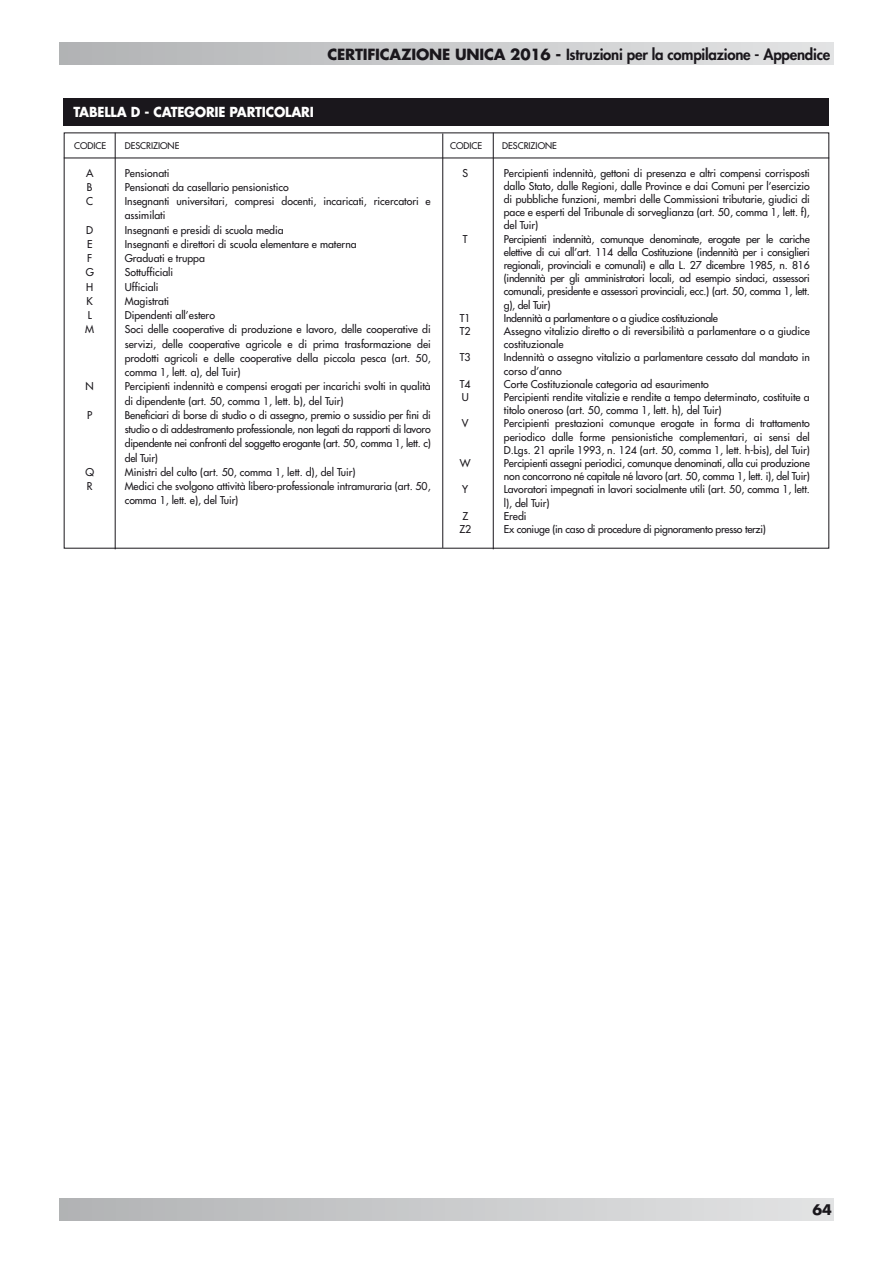
<style>
.page{position:relative;width:893px;height:1263px;background:#fff}
.page>*{position:absolute;margin:0;border:0;box-sizing:border-box;transform-origin:0 0}
.t1{font:800 15px "Futura";letter-spacing:-.015em;color:#1a171c}
.t2{font:700 14.25px "Futura";color:#1a171c}
.t3{font:700 13.5px "Futura";letter-spacing:-.015em;color:#fff;scale:.95 1}
.t4{font:10.5px/14.2px "Futura";letter-spacing:-.005em;color:#1a171c}
.t5{font:9px "Futura";color:#1a171c}
.s1{font-weight:700}
</style>
<div class="page">
<div style="left:60px;top:1198px;width:773px;height:22px;background:linear-gradient(to right,#b1b3b5,#e3e3e4)"></div>
<div style="left:60px;top:43px;width:773px;height:22px;background:linear-gradient(to right,#b1b3b5,#e3e3e4)"></div>
<div style="left:64px;top:98px;width:765px;height:27px;background:#1a171c"></div>
<hr style="left:115px;top:133px;width:1px;height:416px;background:#1a171c">
<hr style="left:493px;top:133px;width:1px;height:416px;background:#1a171c">
<hr style="left:442px;top:133px;width:1px;height:415px;background:#1a171c">
<hr style="left:64px;top:158px;width:765px;height:1px;background:#1a171c">
<p class="t1" style="left:327px;top:47px;width:504px"><span class="s1">CERTIFICAZIONE UNICA 2016 -</span> Istruzioni per la compilazione - Appendice</p>
<p class="t3" style="left:73px;top:106px;width:255px">TABELLA D - CATEGORIE PARTICOLARI</p>
<p class="t5" style="left:74px;top:141px;width:34px">CODICE</p>
<p class="t5" style="left:125px;top:141px;width:56px">DESCRIZIONE</p>
<p class="t5" style="left:450px;top:141px;width:34px">CODICE</p>
<p class="t5" style="left:502px;top:141px;width:56px">DESCRIZIONE</p>
<p class="t4" style="left:86px;top:166px;width:9px;text-align:justify">A B C</p>
<p class="t4" style="left:85px;top:223px;width:10px">D<br>E<br>F<br>G<br>H<br>K<br>L<br>M</p>
<p class="t4" style="left:125px;top:166px;width:308px">Pensionati<br>Pensionati da casellario pensionistico<br>Insegnanti universitari, compresi docenti, incaricati, ricercatori e assimilati<br>Insegnanti e presidi di scuola media<br>Insegnanti e direttori di scuola elementare e materna<br>Graduati e truppa<br>Sottufficiali<br>Ufficiali<br>Magistrati<br>Dipendenti all’estero<br>Soci delle cooperative di produzione e lavoro, delle cooperative di servizi, delle cooperative agricole e di prima trasformazione dei prodotti agricoli e delle cooperative della piccola pesca (art. 50, comma 1, lett. a), del Tuir)<br>Percipienti indennità e compensi erogati per incarichi svolti in qualità di dipendente (art. 50, comma 1, lett. b), del Tuir)<br>Beneficiari di borse di studio o di assegno, premio o sussidio per fini di studio o di addestramento professionale, non legati da rapporti di lavoro dipendente nei confronti del soggetto erogante (art. 50, comma 1, lett. c) del Tuir)<br>Ministri del culto (art. 50, comma 1, lett. d), del Tuir)<br>Medici che svolgono attività libero-professionale intramuraria (art. 50, comma 1, lett. e), del Tuir)</p>
<p class="t4" style="left:504px;top:167px;width:308px;line-height:13.2px">Percipienti indennità, gettoni di presenza e altri compensi corrisposti dallo Stato, dalle Regioni, dalle Province e dai Comuni per l’esercizio di pubbliche funzioni, membri delle Commissioni tributarie, giudici di pace e esperti del Tribunale di sorveglianza (art. 50, comma 1, lett. f), del Tuir)<br>Percipienti indennità, comunque denominate, erogate per le cariche elettive di cui all’art. 114 della Costituzione (indennità per i consiglieri regionali, provinciali e comunali) e alla L. 27 dicembre 1985, n. 816 (indennità per gli amministratori locali, ad esempio sindaci, assessori comunali, presidente e assessori provinciali, ecc.) (art. 50, comma 1, lett. g), del Tuir)<br>Indennità a parlamentare o a giudice costituzionale<br>Assegno vitalizio diretto o di reversibilità a parlamentare o a giudice costituzionale<br>Indennità o assegno vitalizio a parlamentare cessato dal mandato in corso d’anno<br>Corte Costituzionale categoria ad esaurimento<br>Percipienti rendite vitalizie e rendite a tempo determinato, costituite a titolo oneroso (art. 50, comma 1, lett. h), del Tuir)<br>Percipienti prestazioni comunque erogate in forma di trattamento periodico dalle forme pensionistiche complementari, ai sensi del D.Lgs. 21 aprile 1993, n. 124 (art. 50, comma 1, lett. h-bis), del Tuir)<br>Percipienti assegni periodici, comunque denominati, alla cui produzione non concorrono né capitale né lavoro (art. 50, comma 1, lett. i), del Tuir)<br>Lavoratori impegnati in lavori socialmente utili (art. 50, comma 1, lett. l), del Tuir)<br>Eredi<br>Ex coniuge (in caso di procedure di pignoramento presso terzi)</p>
<p class="t4" style="left:462px;top:166px;width:7px">S</p>
<p class="t4" style="left:463px;top:232px;width:6px">T</p>
<p class="t4" style="left:460px;top:312px;width:12px;line-height:13.2px">T1<br>T2</p>
<p class="t4" style="left:460px;top:351px;width:12px">T3</p>
<p class="t4" style="left:460px;top:378px;width:12px;line-height:13.2px">T4<br>U</p>
<p class="t4" style="left:462px;top:417px;width:8px">V</p>
<p class="t4" style="left:460px;top:457px;width:12px">W</p>
<p class="t4" style="left:462px;top:483px;width:8px">Y</p>
<p class="t4" style="left:459px;top:510px;width:13px;line-height:13.2px">Z<br>Z2</p>
<p class="t4" style="left:86px;top:380px;width:10px">N</p>
<p class="t4" style="left:87px;top:409px;width:7px">P</p>
<p class="t4" style="left:85px;top:466px;width:10px">Q<br>R</p>
<p class="t2" style="left:812px;top:1203px;width:21px">64</p>
</div>
